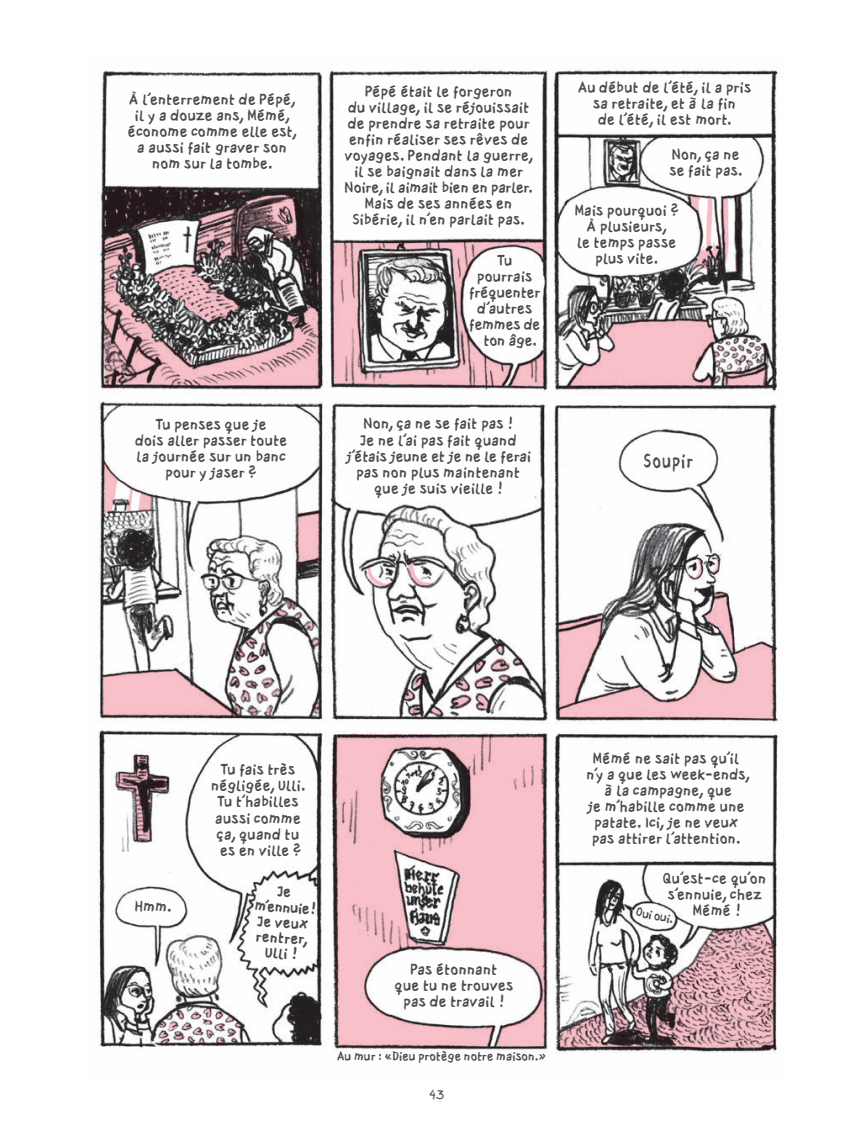
<style>
.page{position:relative;width:844px;height:1141px;background:#fff}
.page>*{position:absolute;margin:0;border:0;box-sizing:border-box;transform-origin:0 0}
.Alors_que_8{font:16.8px "lustcapbold";letter-spacing:.06em;color:#4b4c4d;scale:.83 1}
.Alors_que_minus{font:12.78px/16.1px "lustcapbold";letter-spacing:-.005em;color:#4b4c4d;text-align:center}
.Alors_que_minus-2{font:12.78px/15.4px "lustcapbolder";color:#4b4c4d}
.Alors_que_minus-3{font:12.78px "lustcapbold";letter-spacing:-.035em;color:#4b4c4d}
.t1{font:12.25px "Lusttype 01 regular";color:#4b4c4d}
.Alors_que_minus-4{font:10.5px "lustcapbold";letter-spacing:-.01em;color:#4b4c4d}
</style>
<div class="page">
<img style="left:98px;top:68px;width:681px;height:986px">
<svg style="left:277px;top:886px;width:14px;height:12px"></svg>
<p class="Alors_que_minus" style="left:129px;top:91px;width:168px">À l’enterrement de Pépé,</p>
<p class="Alors_que_minus" style="left:128px;top:107px;width:170px">il y a douze ans, Mémé, économe comme elle est,</p>
<p class="Alors_que_minus" style="left:137px;top:140px;width:151px">a aussi fait graver son</p>
<p class="Alors_que_minus" style="left:152px;top:156px;width:122px">nom sur la tombe.</p>
<p class="Alors_que_minus" style="left:156px;top:417px;width:112px">Tu penses que je</p>
<p class="Alors_que_minus" style="left:135px;top:433px;width:154px">dois aller passer toute</p>
<p class="Alors_que_minus" style="left:136px;top:449px;width:151px">la journée sur un banc pour y jaser ?</p>
<p class="Alors_que_minus" style="left:365px;top:83px;width:149px">Pépé était le forgeron</p>
<p class="Alors_que_minus" style="left:345px;top:99px;width:189px">du village, il se réjouissait de prendre sa retraite pour enfin réaliser ses rêves de voyages. Pendant la guerre, il se baignait dans la mer<br>Noire, il aimait bien en parler.<br>Mais de ses années en<br>Sibérie, il n’en parlait pas.</p>
<p class="Alors_que_minus" style="left:497px;top:252px;width:17px">Tu</p>
<p class="Alors_que_minus" style="left:477px;top:268px;width:57px">pourrais</p>
<p class="Alors_que_minus" style="left:469px;top:284px;width:73px">fréquenter</p>
<p class="Alors_que_minus" style="left:477px;top:300px;width:57px">d’autres</p>
<p class="Alors_que_minus-3" style="left:469px;top:317px;width:73px">femmes de</p>
<p class="Alors_que_minus" style="left:483px;top:333px;width:55px">ton âge.</p>
<p class="Alors_que_minus" style="left:363px;top:416px;width:151px">Non, ça ne se fait pas !</p>
<p class="Alors_que_minus" style="left:360px;top:432px;width:158px">Je ne l’ai pas fait quand</p>
<p class="Alors_que_minus" style="left:346px;top:448px;width:187px">j’étais jeune et je ne le ferai</p>
<p class="Alors_que_minus" style="left:356px;top:464px;width:165px">pas non plus maintenant</p>
<p class="Alors_que_minus" style="left:374px;top:480px;width:130px">que je suis vieille !</p>
<p class="Alors_que_minus" style="left:578px;top:79px;width:175px">Au début de l’été, il a pris</p>
<p class="Alors_que_minus" style="left:593px;top:96px;width:144px">sa retraite, et à la fin</p>
<p class="Alors_que_minus" style="left:598px;top:112px;width:135px">de l’été, il est mort.</p>
<p class="Alors_que_minus" style="left:671px;top:147px;width:69px">Non, ça ne</p>
<p class="Alors_que_minus" style="left:669px;top:163px;width:75px">se fait pas.</p>
<p class="Alors_que_minus" style="left:574px;top:202px;width:106px">Mais pourquoi ?</p>
<p class="Alors_que_minus" style="left:577px;top:218px;width:101px">À plusieurs,<br>le temps passe plus vite.</p>
<p class="Alors_que_8" style="left:643px;top:451px;width:61px">Soupir</p>
<p class="Alors_que_minus" style="left:211px;top:762px;width:96px">Tu fais très négligée, Ulli.</p>
<p class="Alors_que_minus" style="left:215px;top:794px;width:87px;text-align:left">Tu t’habilles aussi comme ça, quand tu</p>
<p class="Alors_que_minus" style="left:220px;top:842px;width:83px">es en ville ?</p>
<p class="Alors_que_minus" style="left:134px;top:898px;width:38px">Hmm.</p>
<p class="Alors_que_minus-2" style="left:255px;top:898px;width:63px;rotate:3deg">m’ennuie !</p>
<p class="Alors_que_minus-2" style="left:257px;top:914px;width:53px;rotate:3deg">Je veux rentrer,</p>
<p class="Alors_que_minus-2" style="left:265px;top:945px;width:34px;rotate:3deg">Ulli !</p>
<p class="Alors_que_minus" style="left:410px;top:961px;width:89px">Pas étonnant</p>
<p class="Alors_que_minus" style="left:394px;top:977px;width:120px">que tu ne trouves</p>
<p class="Alors_que_minus" style="left:403px;top:993px;width:102px">pas de travail !</p>
<p class="Alors_que_minus-4" style="left:337px;top:1050px;width:210px">Au mur : «Dieu protège notre maison.»</p>
<p class="t1" style="left:429px;top:1087px;width:17px">43</p>
<p class="Alors_que_minus" style="left:592px;top:750px;width:148px">Mémé ne sait pas qu’il</p>
<p class="Alors_que_minus" style="left:586px;top:766px;width:164px">n’y a que les week-ends,</p>
<p class="Alors_que_minus" style="left:604px;top:783px;width:129px">à la campagne, que</p>
<p class="Alors_que_minus" style="left:587px;top:799px;width:158px">je m’habille comme une patate. Ici, je ne veux</p>
<p class="Alors_que_minus" style="left:592px;top:831px;width:150px">pas attirer l’attention.</p>
<p class="Alors_que_minus" style="left:663px;top:870px;width:105px">Qu’est-ce qu’on s’ennuie, chez</p>
<p class="Alors_que_minus-4" style="left:637px;top:906px;width:39px;rotate:12deg">Oui oui.</p>
<p class="Alors_que_minus" style="left:692px;top:902px;width:49px">Mémé !</p>
</div>
